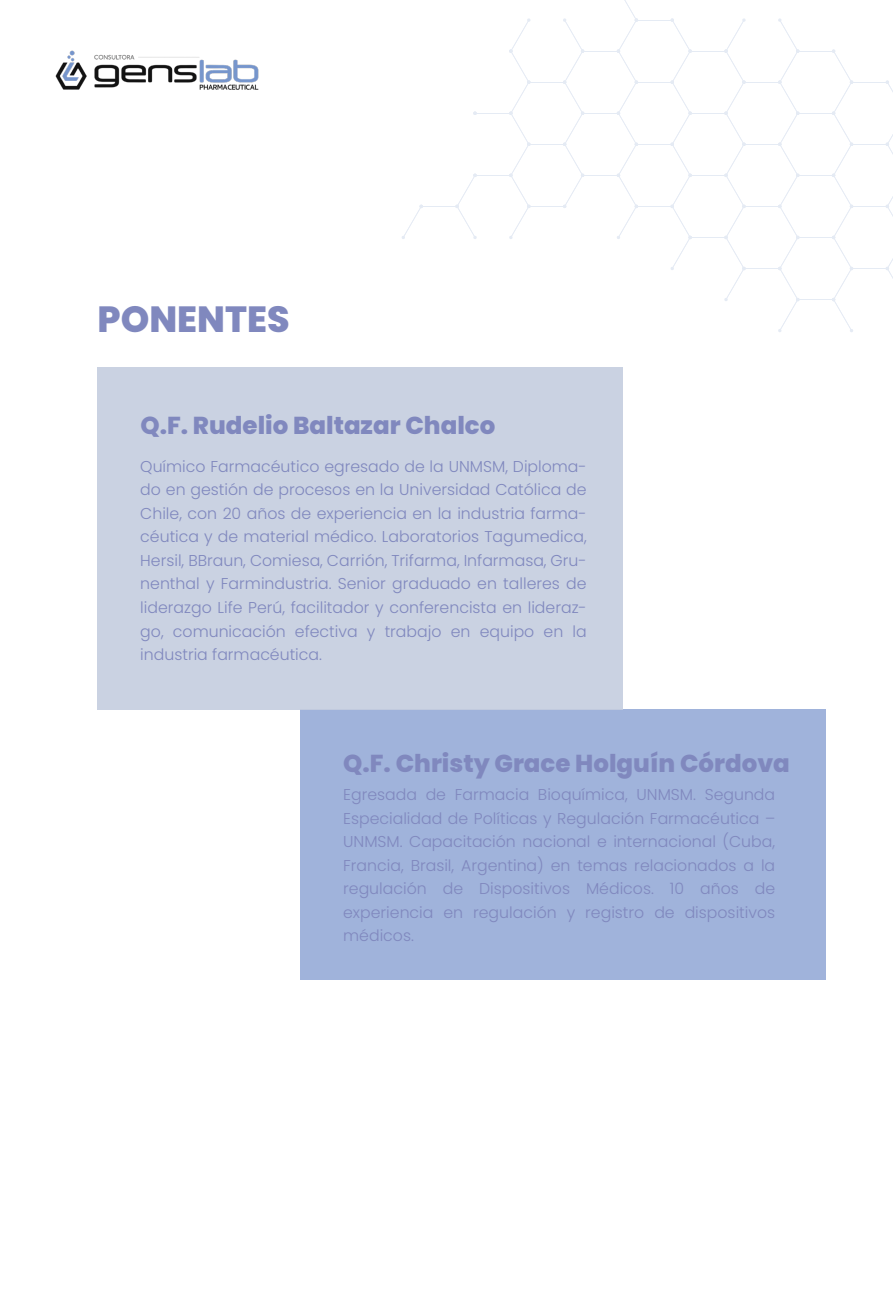
<style>
.page{position:relative;width:893px;height:1311px;background:#fff}
.page>*{position:absolute;margin:0;border:0;box-sizing:border-box;transform-origin:0 0}
.t1{font:800 36.45px "Poppins";color:#8088be}
.t2{font:800 24.45px "Poppins";color:#8088be}
.t3{font:300 15.75px/23.5px "Poppins";color:#8088be;text-align:justify}
</style>
<div class="page">
<img style="left:55px;top:50px;width:204px;height:40px">
<div style="left:300px;top:710px;width:525px;height:270px;background:#a0b3db"></div>
<div style="left:97px;top:367px;width:526px;height:343px;background:#c5cddf"></div>
<hr style="left:798px;top:51px;width:36px;height:1px;background:#6889c1">
<hr style="left:690px;top:51px;width:36px;height:1px;background:#6889c1">
<hr style="left:636px;top:20px;width:36px;height:1px;background:#6889c1">
<hr style="left:583px;top:51px;width:35px;height:1px;background:#6889c1">
<hr style="left:851px;top:82px;width:36px;height:1px;background:#6889c1">
<svg style="left:885px;top:80px;width:8px;height:12px"></svg>
<hr style="left:798px;top:113px;width:36px;height:1px;background:#6889c1">
<hr style="left:744px;top:82px;width:36px;height:1px;background:#6889c1">
<hr style="left:690px;top:113px;width:36px;height:1px;background:#6889c1">
<hr style="left:636px;top:82px;width:36px;height:1px;background:#6889c1">
<hr style="left:583px;top:113px;width:35px;height:1px;background:#6889c1">
<hr style="left:529px;top:82px;width:36px;height:1px;background:#6889c1">
<hr style="left:475px;top:113px;width:36px;height:1px;background:#6889c1">
<svg style="left:473px;top:111px;width:4px;height:4px"></svg>
<hr style="left:851px;top:144px;width:36px;height:1px;background:#6889c1">
<svg style="left:885px;top:134px;width:8px;height:20px"></svg>
<hr style="left:798px;top:175px;width:36px;height:1px;background:#6889c1">
<hr style="left:744px;top:144px;width:36px;height:1px;background:#6889c1">
<hr style="left:690px;top:175px;width:36px;height:1px;background:#6889c1">
<hr style="left:636px;top:144px;width:36px;height:1px;background:#6889c1">
<hr style="left:583px;top:175px;width:35px;height:1px;background:#6889c1">
<hr style="left:529px;top:144px;width:36px;height:1px;background:#6889c1">
<hr style="left:475px;top:175px;width:36px;height:1px;background:#6889c1">
<hr style="left:851px;top:206px;width:36px;height:1px;background:#6889c1">
<svg style="left:885px;top:196px;width:8px;height:21px"></svg>
<hr style="left:798px;top:237px;width:36px;height:1px;background:#6889c1">
<hr style="left:744px;top:206px;width:36px;height:1px;background:#6889c1">
<hr style="left:690px;top:237px;width:36px;height:1px;background:#6889c1">
<svg style="left:616px;top:0;width:22px;height:239px"></svg>
<hr style="left:636px;top:206px;width:36px;height:1px;background:#6889c1">
<svg style="left:670px;top:18px;width:22px;height:252px"></svg>
<svg style="left:509px;top:18px;width:22px;height:221px"></svg>
<hr style="left:529px;top:206px;width:36px;height:1px;background:#6889c1">
<svg style="left:563px;top:18px;width:21px;height:190px"></svg>
<svg style="left:402px;top:204px;width:21px;height:35px"></svg>
<hr style="left:421px;top:206px;width:36px;height:1px;background:#6889c1">
<svg style="left:455px;top:173px;width:22px;height:66px"></svg>
<hr style="left:851px;top:268px;width:36px;height:1px;background:#6889c1">
<svg style="left:885px;top:258px;width:8px;height:21px"></svg>
<hr style="left:798px;top:299px;width:36px;height:1px;background:#6889c1">
<svg style="left:832px;top:49px;width:21px;height:283px"></svg>
<svg style="left:724px;top:18px;width:22px;height:283px"></svg>
<hr style="left:744px;top:268px;width:36px;height:1px;background:#6889c1">
<svg style="left:778px;top:18px;width:22px;height:314px"></svg>
<h1 class="t1" style="left:98px;top:298px;width:194px">PONENTES</h1>
<h2 class="t2" style="left:140px;top:411px;width:356px">Q.F. Rudelio Baltazar Chalco</h2>
<p class="t3" style="left:140px;top:454px;width:448px">Químico Farmacéutico egresado de la UNMSM, Diploma&shy;do en gestión de procesos en la Universidad Católica de Chile, con 20 años de experiencia en la industria farma&shy;céutica y de material médico. Laboratorios Tagumedica, Hersil, BBraun, Comiesa, Carrión, Trifarma, Infarmasa, Gru&shy;nenthal y Farmindustria. Senior graduado en talleres de liderazgo Life Perú, facilitador y conferencista en lideraz&shy;go, comunicación efectiva y trabajo en equipo en la industria farmacéutica.</p>
<h2 class="t2" style="left:343px;top:749px;width:448px">Q.F. Christy Grace Holguín Córdova</h2>
<p class="t3" style="left:343px;top:783px;width:433px">Egresada de Farmacia Bioquímica, UNMSM. Segunda Especialidad de Políticas y Regulación Farmacéutica – UNMSM. Capacitación nacional e internacional (Cuba, Francia, Brasil, Argentina) en temas relacionados a la regulación de Dispositivos Médicos. 10 años de experiencia en regulación y registro de dispositivos médicos.</p>
</div>
